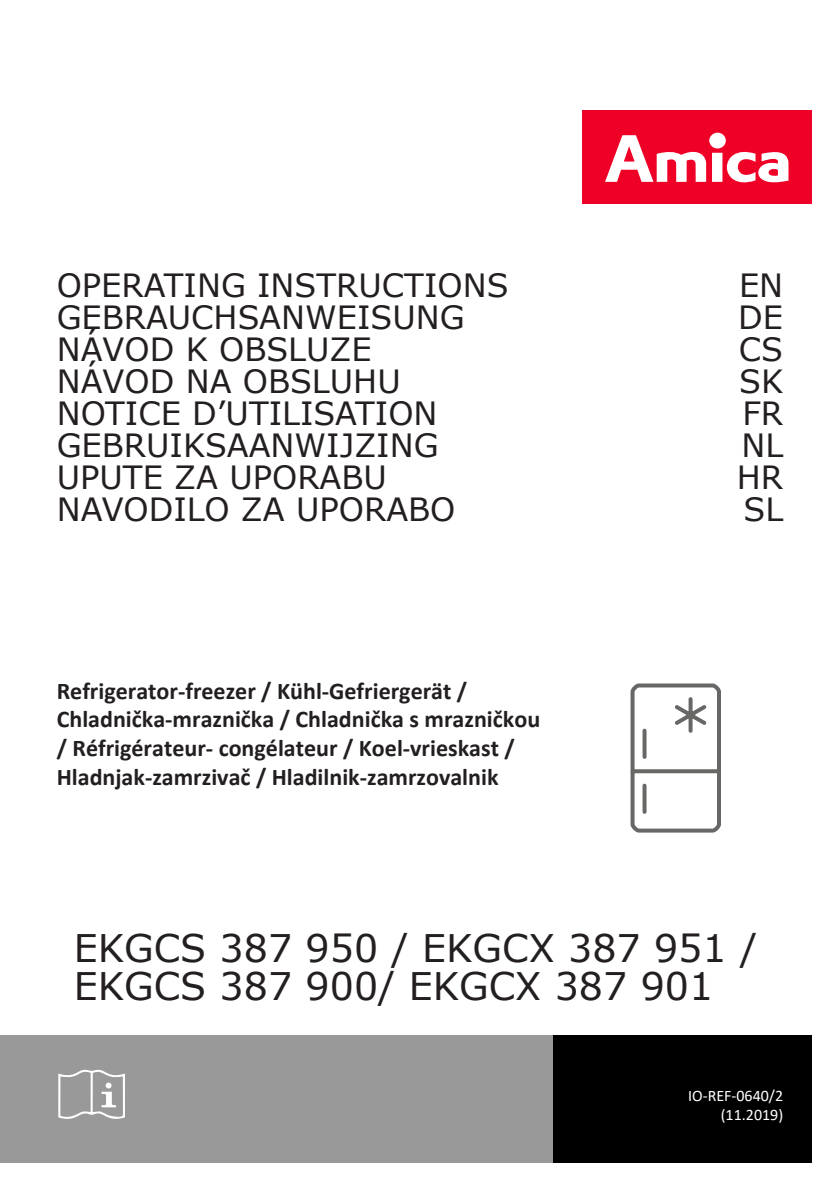
<style>
.page{position:relative;width:840px;height:1191px;background:#fff}
.page>*{position:absolute;margin:0;border:0;box-sizing:border-box;transform-origin:0 0}
.t1{font:38px/38px "Verdana";color:#231f20}
.t2{font:32px "Verdana";color:#231f20}
.t3{font:700 24px/28.8px "Calibri";color:#231f20}
.t4{font:16px "Calibri";color:#fff}
</style>
<div class="page">
<div style="left:0;top:1035px;width:553px;height:127px;background:#999"></div>
<div style="left:553px;top:1035px;width:258px;height:127px;background:#000"></div>
<div style="left:581px;top:111px;width:230px;height:93px;background:#ef0027"></div>
<svg style="left:58px;top:1069px;width:67px;height:50px"></svg>
<svg style="left:630px;top:683px;width:90px;height:150px"></svg>
<svg style="left:605px;top:133px;width:183px;height:49px"></svg>
<p class="t2" style="left:57px;top:263px;width:453px">OPERATING INSTRUCTIONS</p>
<p class="t2" style="left:738px;top:263px;width:46px">EN</p>
<p class="t2" style="left:57px;top:295px;width:409px">GEBRAUCHSANWEISUNG</p>
<p class="t2" style="left:737px;top:295px;width:46px">DE</p>
<p class="t2" style="left:57px;top:327px;width:316px">NÁVOD K OBSLUZE</p>
<p class="t2" style="left:738px;top:327px;width:46px">CS</p>
<p class="t2" style="left:57px;top:359px;width:345px">NÁVOD NA OBSLUHU</p>
<p class="t2" style="left:738px;top:359px;width:46px">SK</p>
<p class="t2" style="left:57px;top:391px;width:382px">NOTICE D’UTILISATION</p>
<p class="t2" style="left:742px;top:391px;width:42px">FR</p>
<p class="t2" style="left:57px;top:423px;width:383px">GEBRUIKSAANWIJZING</p>
<p class="t2" style="left:741px;top:423px;width:43px">NL</p>
<p class="t2" style="left:57px;top:455px;width:331px">UPUTE ZA UPORABU</p>
<p class="t2" style="left:736px;top:455px;width:48px">HR</p>
<p class="t2" style="left:57px;top:487px;width:400px">NAVODILO ZA UPORABO</p>
<p class="t2" style="left:743px;top:487px;width:41px">SL</p>
<p class="t3" style="left:57px;top:676px;width:484px">Refrigerator-freezer / Kühl-Gefriergerät / Chladnička-mraznička / Chladnička s mrazničkou / Réfrigérateur- congélateur / Koel-vrieskast / Hladnjak-zamrzivač / Hladilnik-zamrzovalnik</p>
<p class="t1" style="left:74px;top:929px;width:684px">EKGCS 387 950 / EKGCX 387 951 /<br>EKGCS 387 900/ EKGCX 387 901</p>
<p class="t4" style="left:687px;top:1084px;width:96px">IO-REF-0640/2</p>
<p class="t4" style="left:720px;top:1103px;width:64px">(11.2019)</p>
</div>
